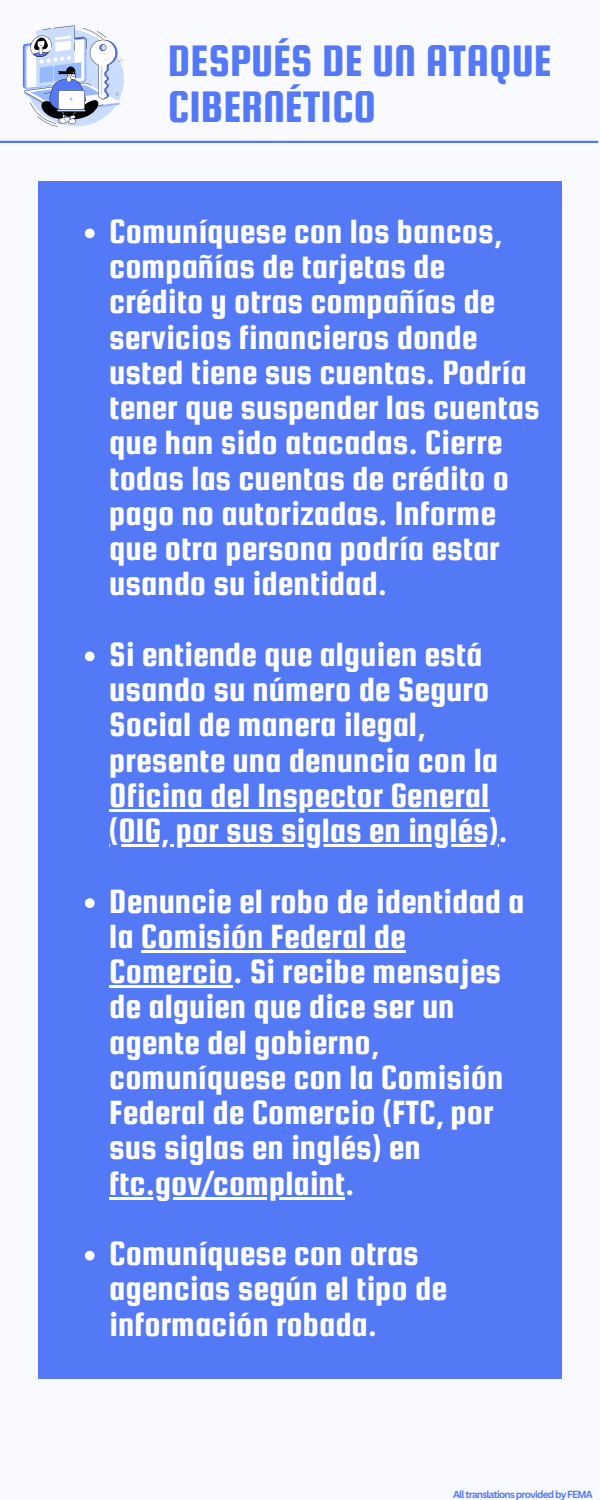
<style>
.page{position:relative;width:600px;height:1500px;background:#f8faff}
.page>*{position:absolute;margin:0;border:0;box-sizing:border-box;transform-origin:0 0}
.t1{font:47.2px/46.5px "Squada One";color:#5479f7}
.t2{font:36px/35.2px "Squada One";color:#fff}
.t3{font:700 10px "Canva Sans";letter-spacing:-.08em;color:#5479f7}
</style>
<div class="page">
<div style="left:38px;top:181px;width:524px;height:1198px;background:#5479f7"></div>
<svg style="left:85px;top:229px;width:10px;height:9px"></svg>
<svg style="left:85px;top:652px;width:10px;height:9px"></svg>
<hr style="left:109px;top:809px;width:380px;height:3px;background:#fff">
<hr style="left:109px;top:844px;width:389px;height:3px;background:#fff">
<svg style="left:85px;top:898px;width:10px;height:10px"></svg>
<hr style="left:141px;top:950px;width:265px;height:3px;background:#fff">
<hr style="left:109px;top:985px;width:124px;height:3px;background:#fff">
<hr style="left:109px;top:1197px;width:236px;height:3px;background:#fff">
<svg style="left:85px;top:1251px;width:10px;height:10px"></svg>
<svg style="left:23px;top:25px;width:101px;height:102px"></svg>
<hr style="left:0;top:141px;width:597px;height:2px;background:#5479f7">
<p class="t1" style="left:168px;top:37px;width:385px">DESPUÉS DE UN ATAQUE<br>CIBERNÉTICO</p>
<p class="t2" style="left:109px;top:213px;width:432px">Comuníquese con los bancos, compañías de tarjetas de crédito y otras compañías de servicios financieros donde usted tiene sus cuentas. Podría tener que suspender las cuentas que han sido atacadas. Cierre todas las cuentas de crédito o pago no autorizadas. Informe que otra persona podría estar usando su identidad.</p>
<h1 class="t2" style="left:109px;top:636px;width:390px">Si entiende que alguien está usando su número de Seguro<br>Social de manera ilegal, presente una denuncia con la</h1>
<p class="t2" style="left:109px;top:777px;width:382px">Oficina del Inspector General</p>
<p class="t2" style="left:109px;top:795px;width:417px;line-height:70.5px">(OIG, por sus siglas en inglés).<br>Denuncie el robo de identidad a</p>
<p class="t2" style="left:109px;top:918px;width:393px">la Comisión Federal de<br>Comercio. Si recibe mensajes</p>
<p class="t2" style="left:109px;top:989px;width:396px">de alguien que dice ser un agente del gobierno, comuníquese con la Comisión<br>Federal de Comercio (FTC, por sus siglas en inglés) en</p>
<p class="t2" style="left:109px;top:1147px;width:311px;line-height:70.5px">ftc.gov/complaint.<br>Comuníquese con otras</p>
<p class="t2" style="left:109px;top:1271px;width:339px">agencias según el tipo de información robada.</p>
<p class="t3" style="left:453px;top:1487px;width:141px">AlltranslationsprovidedbyFEMA</p>
</div>
